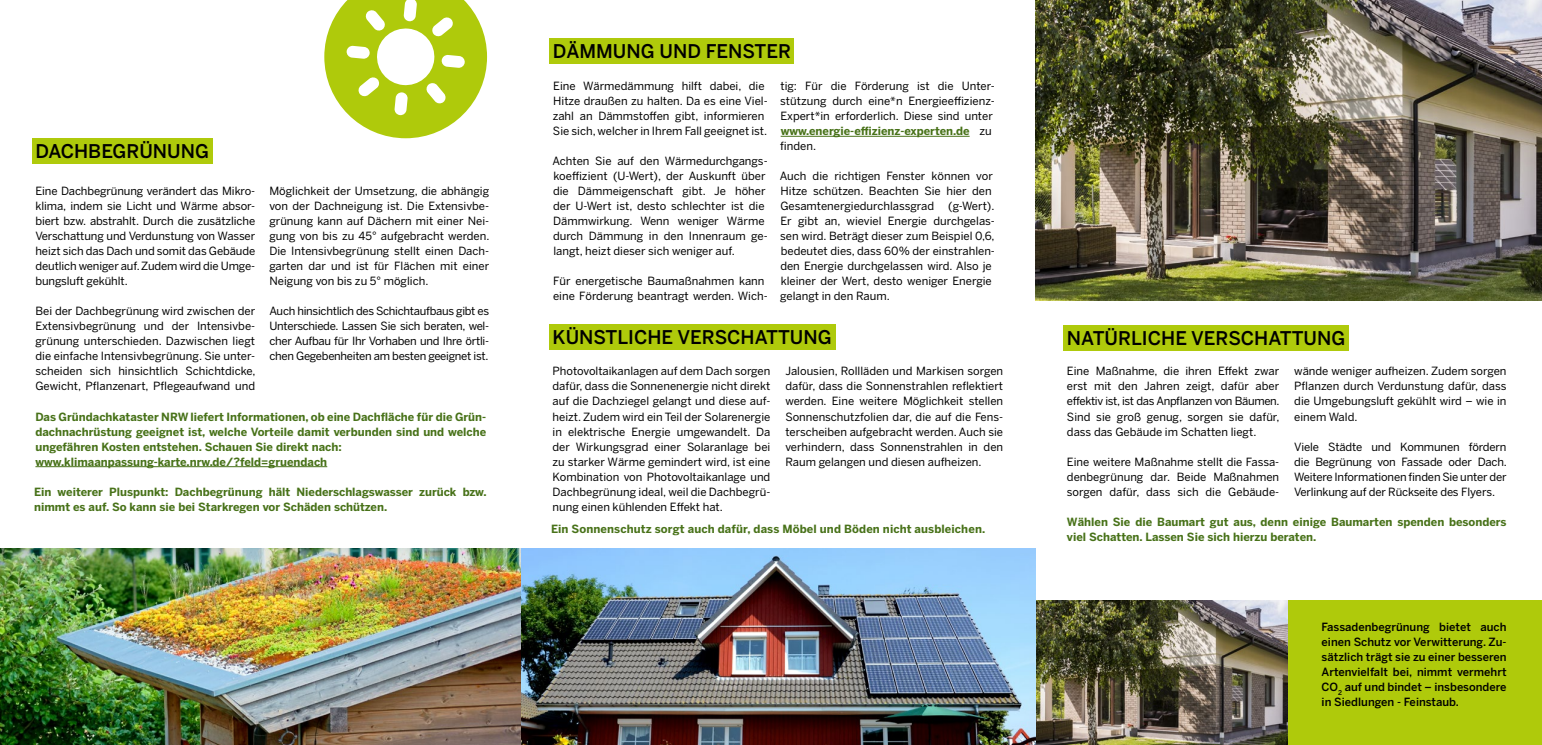
<style>
.page{position:relative;width:1542px;height:745px;background:#fff}
.page>*{position:absolute;margin:0;border:0;box-sizing:border-box;transform-origin:0 0}
.Ueberschrift_2{font:500 18.75px "Benton Sans";color:#000}
.Fließtext{font:11.25px/15px "Benton Sans";color:#000;text-align:justify}
.Fließtext-2{font:700 11.25px/15px "Benton Sans";color:#487219}
.Fließtext-3{font:500 11.25px/15px "Benton Sans";color:#000;text-align:justify}
.Subline_innen_A5_grü{font:700 11.25px "Benton Sans";letter-spacing:.01em;color:#487219}
.Hyperlink{font:700 11.25px "Benton Sans";color:#487219}
.s1{font-weight:700;color:#487219}
</style>
<div class="page">
<img style="left:1035px;top:0;width:506px;height:300px">
<img style="left:1035px;top:600px;width:253px;height:144px">
<img style="left:0;top:548px;width:1035px;height:196px">
<div style="left:1288px;top:600px;width:253px;height:144px;background:#afca0b"></div>
<div style="left:549px;top:38px;width:245px;height:26px;background:#afca0b"></div>
<hr style="left:780px;top:136px;width:189px;height:1px;background:#487219">
<div style="left:32px;top:138px;width:181px;height:26px;background:#afca0b"></div>
<div style="left:549px;top:324px;width:286px;height:26px;background:#afca0b"></div>
<svg style="left:324px;top:0;width:163px;height:138px"></svg>
<hr style="left:35px;top:466px;width:292px;height:1px;background:#487219">
<div style="left:1063px;top:324px;width:285px;height:26px;background:#afca0b"></div>
<h2 class="Ueberschrift_2" style="left:35px;top:140px;width:175px">DACHBEGRÜNUNG</h2>
<p class="Fließtext" style="left:35px;top:183px;width:221px">Eine Dachbegrünung verändert das Mikro&shy;klima, indem sie Licht und Wärme absor&shy;biert bzw. abstrahlt. Durch die zusätzliche Verschattung und Verdunstung von Wasser heizt sich das Dach und somit das Gebäude deutlich weniger auf. Zudem wird die Umge&shy;bungsluft gekühlt.</p>
<p class="Fließtext" style="left:35px;top:303px;width:222px">Bei der Dachbegrünung wird zwischen der Extensivbegrünung und der Intensivbe&shy;grünung unterschieden. Dazwischen liegt die einfache Intensivbegrünung. Sie unter&shy;scheiden sich hinsichtlich Schichtdicke, Gewicht, Pflanzenart, Pflegeaufwand und</p>
<p class="Fließtext" style="left:269px;top:183px;width:222px">Möglichkeit der Umsetzung, die abhängig von der Dachneigung ist. Die Extensivbe&shy;grünung kann auf Dächern mit einer Nei&shy;gung von bis zu 45° aufgebracht werden.<br>Die Intensivbegrünung stellt einen Dach&shy;garten dar und ist für Flächen mit einer Neigung von bis zu 5° möglich.</p>
<p class="Fließtext" style="left:269px;top:303px;width:221px">Auch hinsichtlich des Schichtaufbaus gibt es Unterschiede. Lassen Sie sich beraten, wel&shy;cher Aufbau für Ihr Vorhaben und Ihre örtli&shy;chen Gegebenheiten am besten geeignet ist.</p>
<p class="Fließtext-2" style="left:35px;top:408px;width:452px;text-align:justify">Das Gründachkataster NRW liefert Informationen, ob eine Dachfläche für die Grün&shy;dachnachrüstung geeignet ist, welche Vorteile damit verbunden sind und welche ungefähren Kosten entstehen. Schauen Sie direkt nach:</p>
<p class="Hyperlink" style="left:35px;top:454px;width:293px">www.klimaanpassung-karte.nrw.de/?feld=gruendach</p>
<p class="Fließtext-2" style="left:34px;top:483px;width:454px">Ein weiterer Pluspunkt: Dachbegrünung hält Niederschlagswasser zurück bzw. nimmt es auf. So kann sie bei Starkregen vor Schäden schützen.</p>
<h2 class="Ueberschrift_2" style="left:553px;top:40px;width:240px">DÄMMUNG UND FENSTER</h2>
<p class="Fließtext" style="left:553px;top:78px;width:216px;text-align:left">Eine Wärmedämmung hilft dabei, die Hitze draußen zu halten. Da es eine Viel&shy;zahl an Dämmstoffen gibt, informieren Sie sich, welcher in Ihrem Fall geeignet ist.</p>
<p class="Fließtext" style="left:552px;top:153px;width:217px;text-align:left">Achten Sie auf den Wärmedurchgangs&shy;koeffizient (U-Wert), der Auskunft über die Dämmeigenschaft gibt. Je höher der U-Wert ist, desto schlechter ist die Dämmwirkung. Wenn weniger Wärme durch Dämmung in den Innenraum ge&shy;langt, heizt dieser sich weniger auf.</p>
<p class="Fließtext" style="left:553px;top:273px;width:216px">Für energetische Baumaßnahmen kann eine Förderung beantragt werden. Wich-</p>
<p class="Fließtext" style="left:780px;top:78px;width:216px;text-align:left">tig: Für die Förderung ist die Unter&shy;stützung durch eine*n Energieeffizienz-Expert*in erforderlich. Diese sind unter <span class="s1">www.energie-effizienz-experten.de</span> zu finden.</p>
<p class="Fließtext" style="left:779px;top:168px;width:217px;text-align:left">Auch die richtigen Fenster können vor Hitze schützen. Beachten Sie hier den Gesamtenergiedurchlassgrad (g-Wert).<br>Er gibt an, wieviel Energie durchgelas&shy;sen wird. Beträgt dieser zum Beispiel 0,6, bedeutet dies, dass 60% der einstrahlen&shy;den Energie durchgelassen wird. Also je kleiner der Wert, desto weniger Energie gelangt in den Raum.</p>
<h2 class="Ueberschrift_2" style="left:552px;top:326px;width:281px">KÜNSTLICHE VERSCHATTUNG</h2>
<p class="Fließtext" style="left:552px;top:363px;width:219px">Photovoltaikanlagen auf dem Dach sorgen dafür, dass die Sonnenenergie nicht direkt auf die Dachziegel gelangt und diese auf&shy;heizt. Zudem wird ein Teil der Solarenergie in elektrische Energie umgewandelt. Da der Wirkungsgrad einer Solaranlage bei zu starker Wärme gemindert wird, ist eine Kombination von Photovoltaikanlage und Dachbegrünung ideal, weil die Dachbegrü&shy;nung einen kühlenden Effekt hat.</p>
<p class="Fließtext" style="left:785px;top:363px;width:219px">Jalousien, Rollläden und Markisen sorgen dafür, dass die Sonnenstrahlen reflektiert werden. Eine weitere Möglichkeit stellen Sonnenschutzfolien dar, die auf die Fens&shy;terscheiben aufgebracht werden. Auch sie verhindern, dass Sonnenstrahlen in den Raum gelangen und diesen aufheizen.</p>
<p class="Subline_innen_A5_grü" style="left:551px;top:521px;width:436px">Ein Sonnenschutz sorgt auch dafür, dass Möbel und Böden nicht ausbleichen.</p>
<h2 class="Ueberschrift_2" style="left:1067px;top:327px;width:280px">NATÜRLICHE VERSCHATTUNG</h2>
<p class="Fließtext" style="left:1067px;top:363px;width:214px">Eine Maßnahme, die ihren Effekt zwar erst mit den Jahren zeigt, dafür aber effektiv ist, ist das Anpflanzen von Bäumen.<br>Sind sie groß genug, sorgen sie dafür, dass das Gebäude im Schatten liegt.</p>
<p class="Fließtext" style="left:1067px;top:453px;width:214px">Eine weitere Maßnahme stellt die Fassa&shy;denbegrünung dar. Beide Maßnahmen sorgen dafür, dass sich die Gebäude-</p>
<p class="Fließtext" style="left:1294px;top:363px;width:214px">wände weniger aufheizen. Zudem sorgen Pflanzen durch Verdunstung dafür, dass die Umgebungsluft gekühlt wird – wie in einem Wald.</p>
<p class="Fließtext" style="left:1294px;top:438px;width:214px">Viele Städte und Kommunen fördern die Begrünung von Fassade oder Dach.<br>Weitere Informationen finden Sie unter der Verlinkung auf der Rückseite des Flyers.</p>
<p class="Fließtext-2" style="left:1067px;top:513px;width:441px">Wählen Sie die Baumart gut aus, denn einige Baumarten spenden besonders viel Schatten. Lassen Sie sich hierzu beraten.</p>
<p class="Fließtext-3" style="left:1321px;top:618px;width:186px">Fassadenbegrünung bietet auch einen Schutz vor Verwitterung. Zu&shy;sätzlich trägt sie zu einer besseren Artenvielfalt bei, nimmt vermehrt CO<sub>2</sub> auf und bindet – insbesondere in Siedlungen - Feinstaub.</p>
</div>
